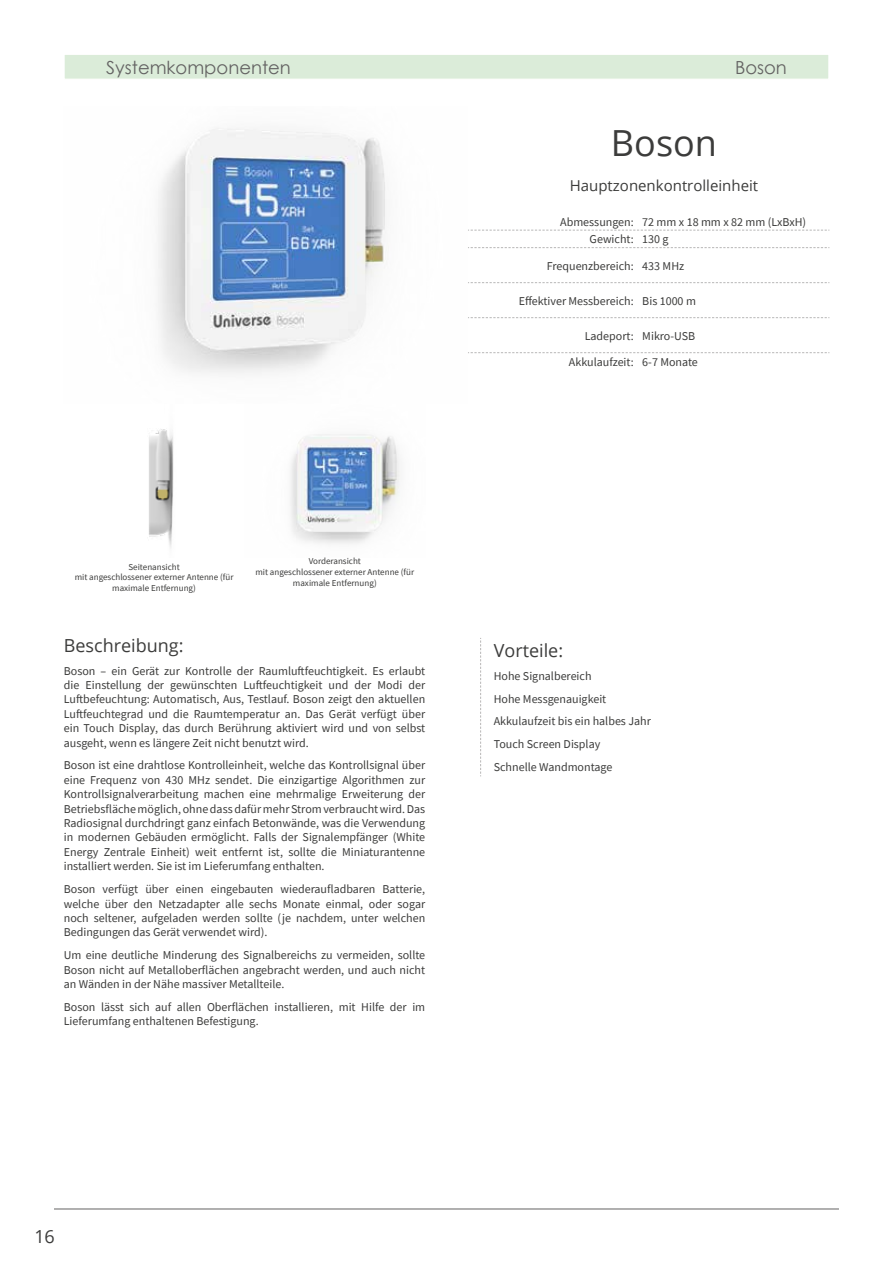
<style>
.page{position:relative;width:893px;height:1263px;background:#fff}
.page>*{position:absolute;margin:0;border:0;box-sizing:border-box;transform-origin:0 0}
.t1{font:36px "Open Sans";color:#3c3c3b}
.t2{font:18px "Open Sans";color:#3c3c3b}
.t3{font:18px "Century Gothic";color:#646363}
.t4{font:15px "Open Sans";color:#3c3c3b}
.t5{font:12px/14.4px "Source Sans Pro";color:#3c3c3b;text-align:justify}
.t6{font:9px/10.8px "Source Sans Pro";color:#3c3c3b;text-align:center}
</style>
<div class="page">
<div style="left:64px;top:54px;width:765px;height:26px;background:#dbecd9;border:1px solid #fff"></div>
<hr style="left:54px;top:1208px;width:785px;height:1px;background:#646363">
<img style="left:158px;top:128px;width:228px;height:246px">
<img style="left:149px;top:429px;width:25px;height:119px">
<img style="left:290px;top:434px;width:110px;height:110px">
<svg style="left:480px;top:638px;width:1px;height:138px"></svg>
<svg style="left:468px;top:230px;width:361px;height:1px"></svg>
<svg style="left:468px;top:247px;width:361px;height:1px"></svg>
<svg style="left:468px;top:282px;width:361px;height:1px"></svg>
<svg style="left:468px;top:317px;width:361px;height:1px"></svg>
<svg style="left:468px;top:352px;width:361px;height:1px"></svg>
<h2 class="t3" style="left:106px;top:54px;width:186px">Systemkomponenten</h2>
<h2 class="t3" style="left:735px;top:54px;width:53px">Boson</h2>
<h1 class="t1" style="left:611px;top:118px;width:108px">Boson</h1>
<p class="t4" style="left:570px;top:175px;width:190px">Hauptzonenkontrolleinheit</p>
<p class="t5" style="left:590px;top:213px;width:218px;line-height:17.5px;text-indent:-29px">Abmessungen: 72 mm x 18 mm x 82 mm (LxBxH)<br>Gewicht: 130 g</p>
<p class="t5" style="left:547px;top:258px;width:139px">Frequenzbereich: 433 MHz</p>
<p class="t5" style="left:519px;top:293px;width:179px">Effektiver Messbereich: Bis 1000 m</p>
<p class="t5" style="left:569px;top:322px;width:130px;line-height:26.2px;text-align:right">Ladeport: Mikro-USB<br>Akkulaufzeit: 6-7 Monate</p>
<p class="t6" style="left:75px;top:561px;width:160px">Seitenansicht<br>mit angeschlossener externer Antenne (für maximale Entfernung)</p>
<p class="t6" style="left:255px;top:556px;width:160px">Vorderansicht<br>mit angeschlossener externer Antenne (für maximale Entfernung)</p>
<h2 class="t2" style="left:64px;top:633px;width:121px">Beschreibung:</h2>
<p class="t5" style="left:64px;top:663px;width:363px">Boson – ein Gerät zur Kontrolle der Raumluftfeuchtigkeit. Es erlaubt die Einstellung der gewünschten Luftfeuchtigkeit und der Modi der Luftbefeuchtung: Automatisch, Aus, Testlauf. Boson zeigt den aktuellen Luftfeuchtegrad und die Raumtemperatur an. Das Gerät verfügt über ein Touch Display, das durch Berührung aktiviert wird und von selbst ausgeht, wenn es längere Zeit nicht benutzt wird.</p>
<p class="t5" style="left:64px;top:758px;width:363px">Boson ist eine drahtlose Kontrolleinheit, welche das Kontrollsignal über eine Frequenz von 430 MHz sendet. Die einzigartige Algorithmen zur Kontrollsignalverarbeitung machen eine mehrmalige Erweiterung der Betriebsfläche möglich, ohne dass dafür mehr Strom verbraucht wird. Das Radiosignal durchdringt ganz einfach Betonwände, was die Verwendung in modernen Gebäuden ermöglicht. Falls der Signalempfänger (White Energy Zentrale Einheit) weit entfernt ist, sollte die Miniaturantenne installiert werden. Sie ist im Lieferumfang enthalten.</p>
<p class="t5" style="left:64px;top:882px;width:363px">Boson verfügt über einen eingebauten wiederaufladbaren Batterie, welche über den Netzadapter alle sechs Monate einmal, oder sogar noch seltener, aufgeladen werden sollte (je nachdem, unter welchen Bedingungen das Gerät verwendet wird).</p>
<p class="t5" style="left:64px;top:948px;width:363px">Um eine deutliche Minderung des Signalbereichs zu vermeiden, sollte Boson nicht auf Metalloberflächen angebracht werden, und auch nicht an Wänden in der Nähe massiver Metallteile.</p>
<p class="t5" style="left:64px;top:1000px;width:363px">Boson lässt sich auf allen Oberflächen installieren, mit Hilfe der im<br>Lieferumfang enthaltenen Befestigung.</p>
<h2 class="t2" style="left:494px;top:638px;width:71px">Vorteile:</h2>
<p class="t5" style="left:494px;top:664px;width:159px;line-height:23px;text-align:left">Hohe Signalbereich<br>Hohe Messgenauigkeit<br>Akkulaufzeit bis ein halbes Jahr<br>Touch Screen Display<br>Schnelle Wandmontage</p>
<h2 class="t2" style="left:34px;top:1224px;width:22px">16</h2>
</div>
